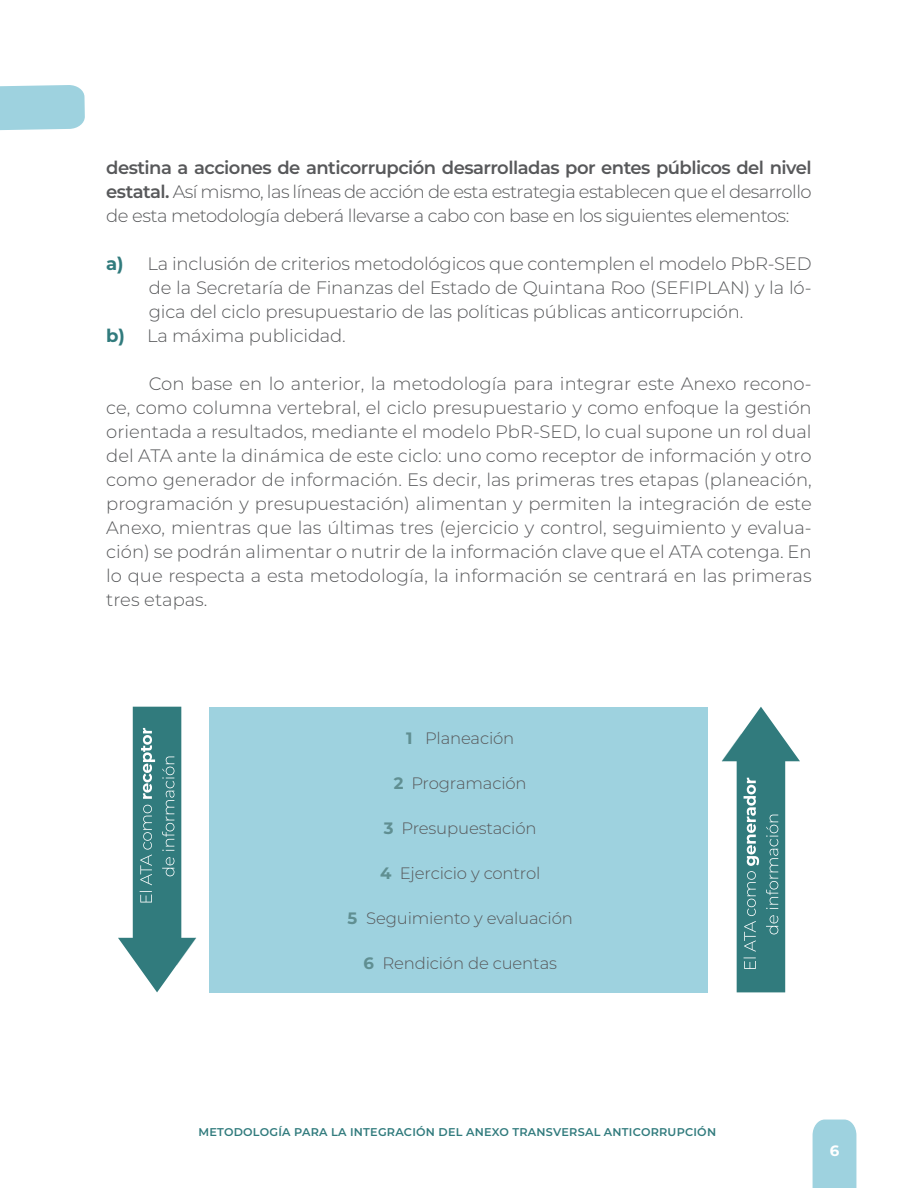
<style>
.page{position:relative;width:918px;height:1188px;background:#fff}
.page>*{position:absolute;margin:0;border:0;box-sizing:border-box;transform-origin:0 0}
.cuerpo_de_TX{font:300 18px/24px "Montserrat";letter-spacing:-.01em;color:#57585a;text-align:justify}
.cuerpo_de_TX-2{font:300 16.5px "Montserrat";letter-spacing:-.01em;color:#57585a}
.t1{font:700 15px "Montserrat";color:#fff}
.t2{font:600 11.25px "Montserrat";letter-spacing:.02em;color:#317b7d}
.s1{font-weight:600}
.s2{font-weight:700;color:#317b7d}
.s3{font-weight:700;color:#608f92}
</style>
<div class="page">
<div style="left:813px;top:1120px;width:43px;height:68px;background:#9ed2df"></div>
<svg style="left:0;top:85px;width:85px;height:45px;background:#a2d4e0"></svg>
<div style="left:210px;top:707px;width:498px;height:285px;background:#9ed2df"></div>
<svg style="left:118px;top:707px;width:78px;height:285px"></svg>
<svg style="left:722px;top:707px;width:78px;height:285px"></svg>
<p class="cuerpo_de_TX" style="left:106px;top:155px;width:707px"><span class="s1">destina a acciones de anticorrupción desarrolladas por entes públicos del nivel estatal.</span> Así mismo, las líneas de acción de esta estrategia establecen que el desarrollo de esta metodología deberá llevarse a cabo con base en los siguientes elementos:</p>
<p class="cuerpo_de_TX" style="left:149px;top:251px;width:664px;text-indent:-43px"><span class="s2">a)</span> La inclusión de criterios metodológicos que contemplen el modelo PbR-SED de la Secretaría de Finanzas del Estado de Quintana Roo (SEFIPLAN) y la ló&shy;gica del ciclo presupuestario de las políticas públicas anticorrupción.</p>
<p class="cuerpo_de_TX" style="left:106px;top:323px;width:241px"><span class="s2">b)</span> La máxima publicidad.</p>
<p class="cuerpo_de_TX" style="left:106px;top:371px;width:707px;text-indent:43px">Con base en lo anterior, la metodología para integrar este Anexo recono&shy;ce, como columna vertebral, el ciclo presupuestario y como enfoque la gestión orientada a resultados, mediante el modelo PbR-SED, lo cual supone un rol dual del ATA ante la dinámica de este ciclo: uno como receptor de información y otro como generador de información. Es decir, las primeras tres etapas (planeación, programación y presupuestación) alimentan y permiten la integración de este Anexo, mientras que las últimas tres (ejercicio y control, seguimiento y evalua&shy;ción) se podrán alimentar o nutrir de la información clave que el ATA cotenga. En lo que respecta a esta metodología, la información se centrará en las primeras tres etapas.</p>
<p class="cuerpo_de_TX-2" style="left:406px;top:727px;width:110px"><span class="s3">1</span> Planeación</p>
<p class="cuerpo_de_TX-2" style="left:394px;top:772px;width:134px"><span class="s3">2</span> Programación</p>
<p class="cuerpo_de_TX-2" style="left:384px;top:817px;width:154px"><span class="s3">3</span> Presupuestación</p>
<p class="cuerpo_de_TX-2" style="left:380px;top:862px;width:162px"><span class="s3">4</span> Ejercicio y control</p>
<p class="cuerpo_de_TX-2" style="left:348px;top:907px;width:227px"><span class="s3">5</span> Seguimiento y evaluación</p>
<p class="cuerpo_de_TX-2" style="left:363px;top:952px;width:195px"><span class="s3">6</span> Rendición de cuentas</p>
<p class="t2" style="left:198px;top:1124px;width:519px">METODOLOGÍA PARA LA INTEGRACIÓN DEL ANEXO TRANSVERSAL ANTICORRUPCIÓN</p>
<p class="t1" style="left:830px;top:1139px;width:11px">6</p>
</div>
